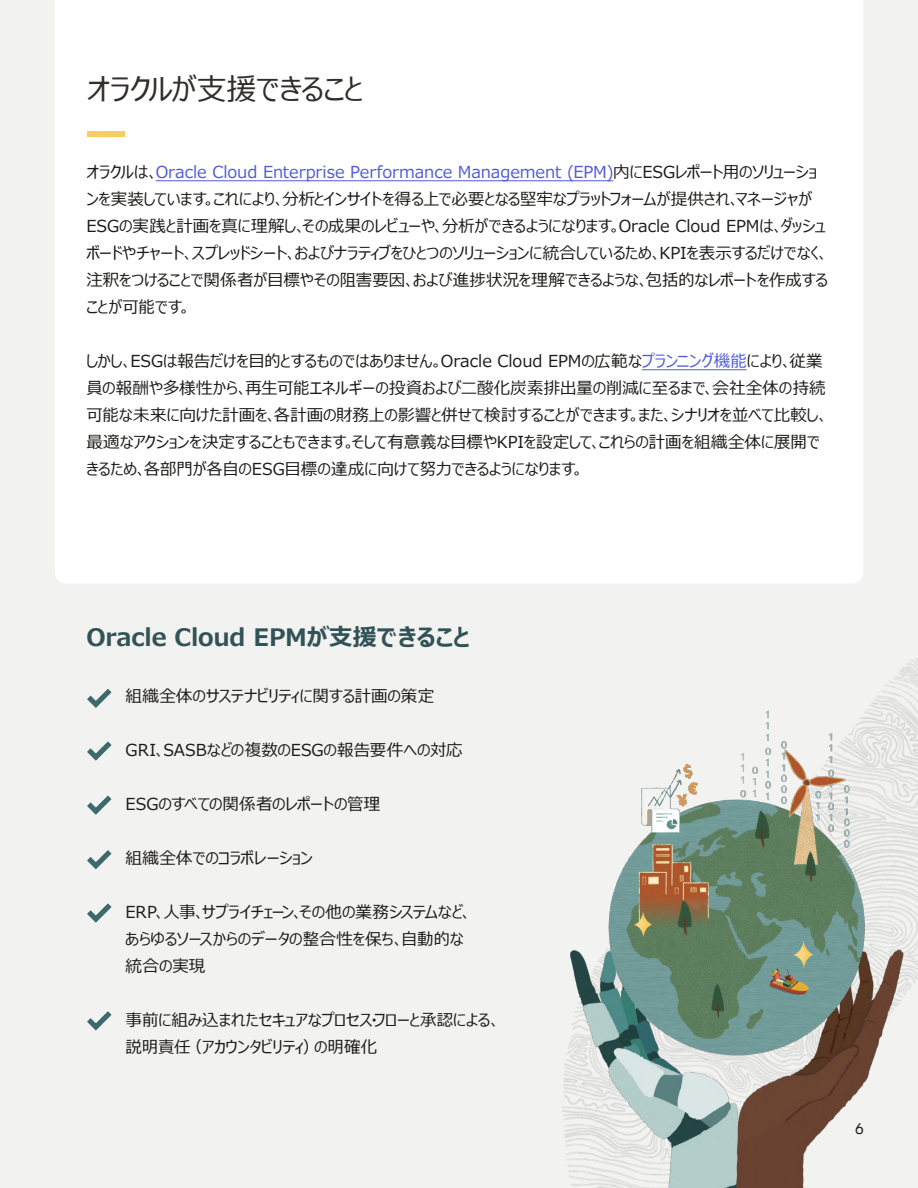
<style>
.page{position:relative;width:918px;height:1188px;background:#f2f2f1}
.page>*{position:absolute;margin:0;border:0;box-sizing:border-box;transform-origin:0 0}
.Subhead_1{font:30px "Meiryo UI";letter-spacing:-.015em;color:#312d2a}
.t1{font:700 24px "Meiryo UI";letter-spacing:-.005em;color:#315357}
.Subhead_1-2{font:16.5px/27px "Meiryo UI";letter-spacing:-.005em;color:#1d1c1a}
.t2{font:15px "Oracle Sans";color:#1d1c1a}
.s1{color:#4f5cd6}
</style>
<div class="page">
<svg style="left:55px;top:0;width:808px;height:583px"></svg>
<hr style="left:156px;top:180px;width:457px;height:1px;background:#4f5cd6">
<hr style="left:642px;top:369px;width:105px;height:1px;background:#4f5cd6">
<svg style="left:86px;top:688px;width:27px;height:21px"></svg>
<svg style="left:86px;top:740px;width:27px;height:22px"></svg>
<svg style="left:86px;top:794px;width:27px;height:22px"></svg>
<svg style="left:86px;top:849px;width:27px;height:21px"></svg>
<svg style="left:86px;top:902px;width:27px;height:22px"></svg>
<svg style="left:86px;top:1010px;width:27px;height:22px"></svg>
<div style="left:531px;top:583px;width:387px;height:605px;background:#f2f2f1"></div>
<img style="left:558px;top:696px;width:352px;height:492px">
<div style="left:87px;top:132px;width:38px;height:5px;background:#f9cd61"></div>
<p class="Subhead_1" style="left:87px;top:68px;width:278px">オラクルが支援できること</p>
<p class="Subhead_1-2" style="left:86px;top:160px;width:744px">オラクルは、<span class="s1">Oracle Cloud Enterprise Performance Management (EPM)</span>内にESGレポート用のソリューションを実装しています。これにより、分析とインサイトを得る上で必要となる堅牢なプラットフォームが提供され、マネージャがESGの実践と計画を真に理解し、その成果のレビューや、分析ができるようになります。Oracle Cloud EPMは、ダッシュボードやチャート、スプレッドシート、およびナラティブをひとつのソリューションに統合しているため、KPIを表示するだけでなく、注釈をつけることで関係者が目標やその阻害要因、および進捗状況を理解できるような、包括的なレポートを作成することが可能です。</p>
<p class="Subhead_1-2" style="left:86px;top:349px;width:744px">しかし、ESGは報告だけを目的とするものではありません。Oracle Cloud EPMの広範な<span class="s1">プランニング機能</span>により、従業員の報酬や多様性から、再生可能エネルギーの投資および二酸化炭素排出量の削減に至るまで、会社全体の持続可能な未来に向けた計画を、各計画の財務上の影響と併せて検討することができます。また、シナリオを並べて比較し、最適なアクションを決定することもできます。そして有意義な目標やKPIを設定して、これらの計画を組織全体に展開できるため、各部門が各自のESG目標の達成に向けて努力できるようになります。</p>
<p class="t1" style="left:86px;top:620px;width:385px">Oracle Cloud EPMが支援できること</p>
<p class="Subhead_1-2" style="left:126px;top:684px;width:310px">組織全体のサステナビリティに関する計画の策定</p>
<p class="Subhead_1-2" style="left:126px;top:738px;width:339px">GRI、SASBなどの複数のESGの報告要件への対応</p>
<p class="Subhead_1-2" style="left:126px;top:792px;width:256px">ESGのすべての関係者のレポートの管理</p>
<p class="Subhead_1-2" style="left:126px;top:846px;width:189px">組織全体でのコラボレーション</p>
<p class="Subhead_1-2" style="left:126px;top:900px;width:348px">ERP、人事、サプライチェーン、その他の業務システムなど、</p>
<p class="Subhead_1-2" style="left:126px;top:927px;width:340px">あらゆるソースからのデータの整合性を保ち、自動的な</p>
<p class="Subhead_1-2" style="left:126px;top:954px;width:81px">統合の実現</p>
<p class="Subhead_1-2" style="left:126px;top:1008px;width:377px">事前に組み込まれたセキュアなプロセス・フローと承認による、説明責任（アカウンタビリティ）の明確化</p>
<p class="t2" style="left:855px;top:1119px;width:10px">6</p>
</div>
